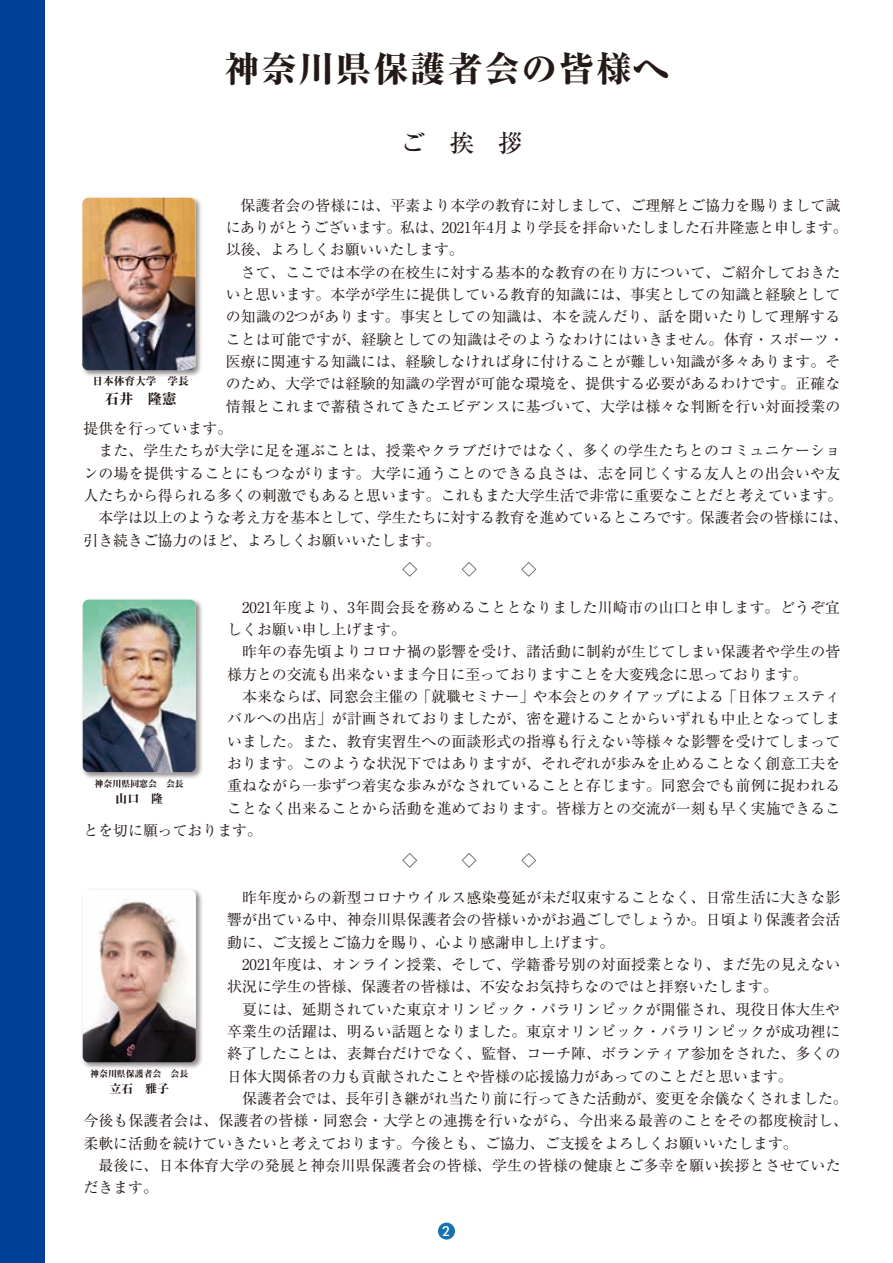
<style>
.page{position:relative;width:893px;height:1263px;background:#fff}
.page>*{position:absolute;margin:0;border:0;box-sizing:border-box;transform-origin:0 0}
.t1{font:800 35.4px "Ryumin Pr 6 N";letter-spacing:.05em;color:#231916}
.t2{font:500 24.45px "Ryumin Pr 6 N";color:#231916}
.t3{font:14.85px/22.4px "Ryumin Pr 6 N";letter-spacing:.005em;color:#231916}
.t4{font:14.85px "Ryumin Pr 6 N";letter-spacing:-.015em;color:#231916}
.t5{font:800 14.25px "Ryumin Pr 6 N";color:#231916}
.t6{font:500 13.8px "Futura BT";color:#fff}
.t7{font:800 11.85px "Ryumin Pr 6 N";color:#231916}
.t8{font:800 10.65px "Ryumin Pr 6 N";color:#231916}
.t9{font:800 9px "Ryumin Pr 6 N";color:#231916}
</style>
<div class="page">
<div style="left:0;top:0;width:45px;height:1263px;background:#004098"></div>
<div style="left:81px;top:196px;width:122px;height:182px;background:#231916;opacity:.5"></div>
<img style="left:82px;top:198px;width:113px;height:172px">
<div style="left:81px;top:598px;width:122px;height:182px;background:#231916;opacity:.5"></div>
<img style="left:83px;top:600px;width:113px;height:172px">
<div style="left:81px;top:888px;width:122px;height:182px;background:#231916;opacity:.5"></div>
<img style="left:83px;top:890px;width:113px;height:172px">
<div style="left:438px;top:1222px;width:17px;height:17px;background:#1673b2;border-radius:50%"></div>
<h1 class="t1" style="left:224px;top:41px;width:446px">神奈川県保護者会の皆様へ</h1>
<p class="t8" style="left:92px;top:373px;width:98px">日本体育大学　学長</p>
<p class="t5" style="left:105px;top:387px;width:73px">石井　隆憲</p>
<h2 class="t2" style="left:401px;top:124px;width:124px">ご　挨　拶</h2>
<p class="t3" style="left:226px;top:193px;width:624px;text-indent:15px">保護者会の皆様には、平素より本学の教育に対しまして、ご理解とご協力を賜りまして誠にありがとうございます。私は、2021年4月より学長を拝命いたしました石井隆憲と申します。以後、よろしくお願いいたします。</p>
<p class="t3" style="left:241px;top:260px;width:601px">さて、ここでは本学の在校生に対する基本的な教育の在り方について、ご紹介しておきた</p>
<p class="t3" style="left:226px;top:283px;width:616px">いと思います。本学が学生に提供している教育的知識には、事実としての知識と経験として</p>
<p class="t3" style="left:226px;top:305px;width:616px">の知識の2つがあります。事実としての知識は、本を読んだり、話を聞いたりして理解する</p>
<p class="t3" style="left:226px;top:327px;width:620px">ことは可能ですが、経験としての知識はそのようなわけにはいきません。体育・スポーツ・</p>
<p class="t3" style="left:226px;top:350px;width:616px">医療に関連する知識には、経験しなければ身に付けることが難しい知識が多々あります。そ</p>
<p class="t3" style="left:226px;top:372px;width:616px">のため、大学では経験的知識の学習が可能な環境を、提供する必要があるわけです。正確な</p>
<p class="t3" style="left:226px;top:394px;width:616px">情報とこれまで蓄積されてきたエビデンスに基づいて、大学は様々な判断を行い対面授業の</p>
<p class="t3" style="left:83px;top:417px;width:150px">提供を行っています。</p>
<p class="t3" style="left:98px;top:439px;width:743px">また、学生たちが大学に足を運ぶことは、授業やクラブだけではなく、多くの学生たちとのコミュニケーショ</p>
<p class="t3" style="left:83px;top:461px;width:758px">ンの場を提供することにもつながります。大学に通うことのできる良さは、志を同じくする友人との出会いや友</p>
<p class="t3" style="left:83px;top:483px;width:760px">人たちから得られる多くの刺激でもあると思います。これもまた大学生活で非常に重要なことだと考えています。</p>
<p class="t3" style="left:98px;top:506px;width:751px">本学は以上のような考え方を基本として、学生たちに対する教育を進めているところです。保護者会の皆様には、</p>
<p class="t3" style="left:83px;top:528px;width:359px">引き続きご協力のほど、よろしくお願いいたします。</p>
<p class="t3" style="left:227px;top:595px;width:614px;text-indent:15px">2021年度より、3年間会長を務めることとなりました川崎市の山口と申します。どうぞ宜しくお願い申し上げます。</p>
<p class="t3" style="left:227px;top:640px;width:614px;text-indent:15px">昨年の春先頃よりコロナ禍の影響を受け、諸活動に制約が生じてしまい保護者や学生の皆様方との交流も出来ないまま今日に至っておりますことを大変残念に思っております。</p>
<p class="t4" style="left:242px;top:685px;width:600px">本来ならば、同窓会主催の「就職セミナー」や本会とのタイアップによる「日体フェスティ</p>
<p class="t3" style="left:227px;top:707px;width:615px">バルへの出店」が計画されておりましたが、密を避けることからいずれも中止となってしま</p>
<p class="t3" style="left:227px;top:729px;width:614px">いました。また、教育実習生への面談形式の指導も行えない等様々な影響を受けてしまって</p>
<p class="t3" style="left:227px;top:751px;width:614px">おります。このような状況下ではありますが、それぞれが歩みを止めることなく創意工夫を</p>
<p class="t3" style="left:227px;top:774px;width:615px">重ねながら一歩ずつ着実な歩みがなされていることと存じます。同窓会でも前例に捉われる</p>
<p class="t3" style="left:227px;top:796px;width:615px">ことなく出来ることから活動を進めております。皆様方との交流が一刻も早く実施できるこ</p>
<p class="t3" style="left:83px;top:818px;width:180px">とを切に願っております。</p>
<p class="t9" style="left:95px;top:777px;width:91px">神奈川県同窓会　会長</p>
<p class="t7" style="left:115px;top:789px;width:49px">山口　隆</p>
<p class="t3" style="left:227px;top:885px;width:614px;text-align:justify;text-indent:15px">昨年度からの新型コロナウイルス感染蔓延が未だ収束することなく、日常生活に大きな影響が出ている中、神奈川県保護者会の皆様いかがお過ごしでしょうか。日頃より保護者会活動に、ご支援とご協力を賜り、心より感謝申し上げます。　</p>
<p class="t3" style="left:227px;top:952px;width:615px;text-indent:15px">2021年度は、オンライン授業、そして、学籍番号別の対面授業となり、まだ先の見えない状況に学生の皆様、保護者の皆様は、不安なお気持ちなのではと拝察いたします。</p>
<p class="t3" style="left:227px;top:997px;width:615px;text-align:justify;text-indent:15px">夏には、延期されていた東京オリンピック・パラリンピックが開催され、現役日体大生や卒業生の活躍は、明るい話題となりました。東京オリンピック・パラリンピックが成功裡に終了したことは、表舞台だけでなく、監督、コーチ陣、ボランティア参加をされた、多くの日体大関係者の力も貢献されたことや皆様の応援協力があってのことだと思います。</p>
<p class="t3" style="left:83px;top:1086px;width:766px;text-align:justify;text-indent:159px">保護者会では、長年引き継がれ当たり前に行ってきた活動が、変更を余儀なくされました。今後も保護者会は、保護者の皆様・同窓会・大学との連携を行いながら、今出来る最善のことをその都度検討し、柔軟に活動を続けていきたいと考えております。今後とも、ご協力、ご支援をよろしくお願いいたします。</p>
<p class="t3" style="left:83px;top:1153px;width:759px;text-indent:15px">最後に、日本体育大学の発展と神奈川県保護者会の皆様、学生の皆様の健康とご多幸を願い挨拶とさせていただきます。</p>
<p class="t9" style="left:90px;top:1067px;width:100px">神奈川県保護者会　会長</p>
<p class="t7" style="left:109px;top:1079px;width:61px">立石　雅子</p>
<p class="t6" style="left:442px;top:1223px;width:10px">2</p>
</div>
